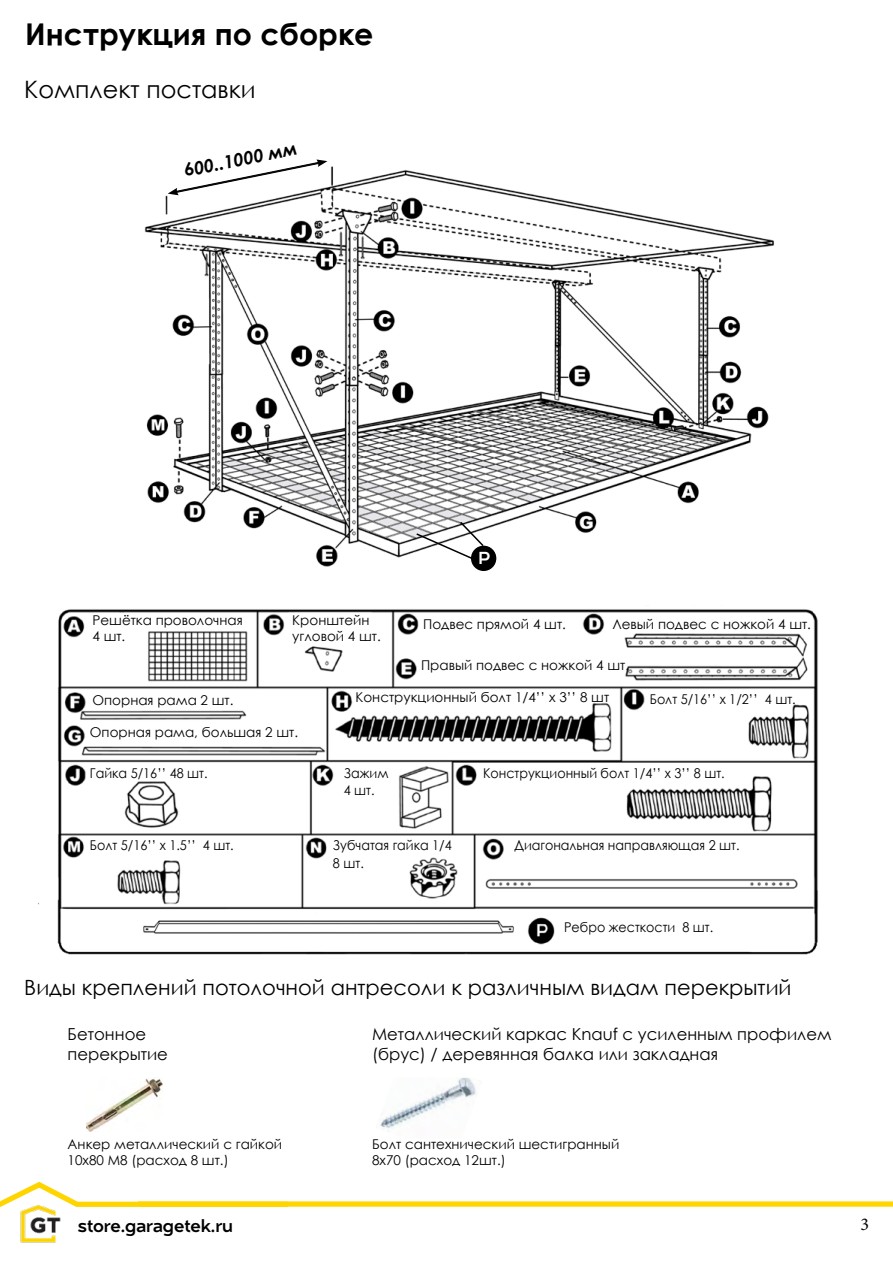
<style>
.page{position:relative;width:893px;height:1263px;background:#fff}
.page>*{position:absolute;margin:0;border:0;box-sizing:border-box;transform-origin:0 0}
.t1{font:700 30px "Century Gothic";color:#000}
.t2{font:24px "Century Gothic";color:#000}
.t3{font:21px "Century Gothic";color:#000}
.t4{font:18px "Naste";color:#000}
.t5{font:italic 700 18px "Century Gothic";color:#000}
.t6{font:18px "Minion Pro";color:#000}
.t7{font:18px "Naste";color:#fff}
.t8{font:16.5px/19.8px "Century Gothic";color:#000}
.t9{font:13.5px/16.2px "Century Gothic";color:#000}
.t10{font:13.5px/16.2px "Century Gothic";color:#000;scale:.94 1}
</style>
<div class="page">
<svg style="left:0;top:1181px;width:893px;height:26px"></svg>
<img style="left:14px;top:1197px;width:53px;height:46px">
<img style="left:38px;top:161px;width:736px;height:744px">
<img style="left:41px;top:593px;width:777px;height:362px">
<svg style="left:168px;top:159px;width:159px;height:36px"></svg>
<img style="left:87px;top:1077px;width:75px;height:54px">
<img style="left:379px;top:1078px;width:98px;height:54px">
<div style="left:472px;top:546px;width:24px;height:24px;background:#000;border-radius:50%"></div>
<div style="left:471px;top:546px;width:25px;height:25px;border:2px solid #000;border-radius:50%"></div>
<svg style="left:415px;top:520px;width:70px;height:40px"></svg>
<h1 class="t1" style="left:25px;top:11px;width:350px">Инструкция по сборке</h1>
<h2 class="t2" style="left:24px;top:72px;width:233px">Комплект поставки</h2>
<h3 class="t5" style="left:182px;top:156px;width:116px;rotate:-11deg">600..1000 мм</h3>
<h3 class="t7" style="left:478px;top:544px;width:14px">Р</h3>
<p class="t9" style="left:92px;top:612px;width:152px">Решётка проволочная<br>4 шт.</p>
<p class="t9" style="left:292px;top:612px;width:90px">Кронштейн угловой 4 шт.</p>
<p class="t9" style="left:423px;top:616px;width:144px">Подвес прямой 4 шт.</p>
<p class="t9" style="left:421px;top:656px;width:210px">Правый подвес с ножкой 4 шт.</p>
<p class="t9" style="left:355px;top:689px;width:255px">Конструкционный болт 1/4’’ x 3’’ 8 шт</p>
<p class="t9" style="left:612px;top:616px;width:200px">Левый подвес с ножкой 4 шт.</p>
<p class="t10" style="left:650px;top:691px;width:157px">Болт 5/16’’ x 1/2’’ 4 шт.</p>
<p class="t9" style="left:92px;top:692px;width:143px">Опорная рама 2 шт.</p>
<p class="t9" style="left:90px;top:724px;width:210px">Опорная рама, большая 2 шт.</p>
<p class="t10" style="left:90px;top:764px;width:127px">Гайка 5/16’’ 48 шт.</p>
<p class="t10" style="left:483px;top:765px;width:259px">Конструкционный болт 1/4’’ x 3’’ 8 шт.</p>
<p class="t10" style="left:344px;top:765px;width:49px">Зажим<br>4 шт.</p>
<p class="t10" style="left:90px;top:837px;width:155px">Болт 5/16’’ x 1.5’’ 4 шт.</p>
<p class="t10" style="left:333px;top:837px;width:128px">Зубчатая гайка 1/4</p>
<p class="t10" style="left:514px;top:837px;width:241px">Диагональная направляющая 2 шт.</p>
<p class="t10" style="left:333px;top:855px;width:34px">8 шт.</p>
<p class="t10" style="left:564px;top:919px;width:160px">Ребро жесткости 8 шт.</p>
<h3 class="t3" style="left:24px;top:973px;width:769px">Виды креплений потолочной антресоли к различным видам перекрытий</h3>
<p class="t8" style="left:68px;top:1024px;width:102px">Бетонное перекрытие</p>
<p class="t8" style="left:372px;top:1024px;width:461px">Металлический каркас Knauf с усиленным профилем (брус) / деревянная балка или закладная</p>
<p class="t9" style="left:68px;top:1136px;width:216px">Анкер металлический с гайкой<br>10х80 М8 (расход 8 шт.)</p>
<p class="t9" style="left:372px;top:1136px;width:249px">Болт сантехнический шестигранный<br>8х70 (расход 12шт.)</p>
<h3 class="t4" style="left:78px;top:1212px;width:157px">store.garagetek.ru</h3>
<h3 class="t6" style="left:860px;top:1212px;width:10px">3</h3>
</div>
